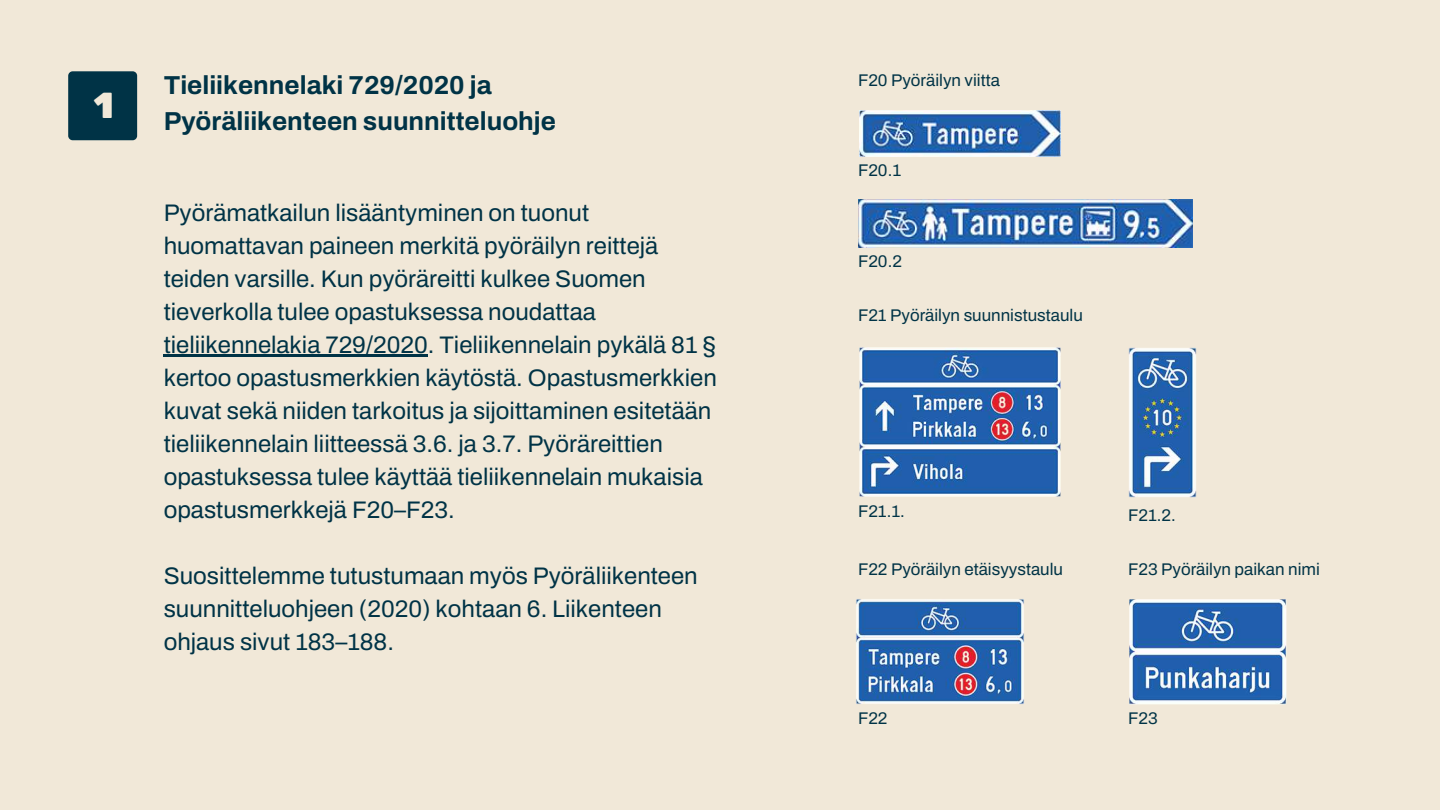
<style>
.page{position:relative;width:1440px;height:810px;background:#f1e8d8}
.page>*{position:absolute;margin:0;border:0;box-sizing:border-box;transform-origin:0 0}
.t1{font:900 36px "Rubik";color:#f1e8d8}
.t2{font:700 26px/36px "Archivo";color:#003346}
.t3{font:24px/33px "Archivo";color:#003346}
.t4{font:16.9px "Archivo";color:#003346}
</style>
<div class="page">
<div style="left:68px;top:71px;width:69px;height:69px;background:#003346;border-radius:4px"></div>
<img style="left:858px;top:199px;width:335px;height:49px">
<img style="left:859px;top:110px;width:202px;height:47px">
<img style="left:859px;top:347px;width:202px;height:150px">
<img style="left:1128px;top:347px;width:68px;height:150px">
<img style="left:856px;top:599px;width:168px;height:105px">
<img style="left:1129px;top:599px;width:157px;height:106px">
<hr style="left:164px;top:354px;width:264px;height:2px;background:#003346">
<h1 class="t1" style="left:94px;top:84px;width:22px">1</h1>
<p class="t2" style="left:164px;top:68px;width:394px">Tieliikennelaki 729/2020 ja<br>Pyöräliikenteen suunnitteluohje</p>
<p class="t3" style="left:164px;top:196px;width:555px">Pyörämatkailun lisääntyminen on tuonut huomattavan paineen merkitä pyöräilyn reittejä teiden varsille. Kun pyöräreitti kulkee Suomen tieverkolla tulee opastuksessa noudattaa tieliikennelakia 729/2020. Tieliikennelain pykälä 81 § kertoo opastusmerkkien käytöstä. Opastusmerkkien kuvat sekä niiden tarkoitus ja sijoittaminen esitetään tieliikennelain liitteessä 3.6. ja 3.7. Pyöräreittien opastuksessa tulee käyttää tieliikennelain mukaisia opastusmerkkejä F20–F23.</p>
<p class="t3" style="left:164px;top:559px;width:536px">Suosittelemme tutustumaan myös Pyöräliikenteen suunnitteluohjeen (2020) kohtaan 6. Liikenteen ohjaus sivut 183–188.</p>
<p class="t4" style="left:858px;top:71px;width:143px">F20 Pyöräilyn viitta</p>
<p class="t4" style="left:858px;top:162px;width:45px">F20.1</p>
<p class="t4" style="left:858px;top:252px;width:45px">F20.2</p>
<p class="t4" style="left:858px;top:306px;width:226px">F21 Pyöräilyn suunnistustaulu</p>
<p class="t4" style="left:858px;top:502px;width:48px">F21.1.</p>
<p class="t4" style="left:1128px;top:506px;width:49px">F21.2.</p>
<p class="t4" style="left:858px;top:560px;width:206px">F22 Pyöräilyn etäisyystaulu</p>
<p class="t4" style="left:1128px;top:560px;width:193px">F23 Pyöräilyn paikan nimi</p>
<p class="t4" style="left:858px;top:709px;width:31px">F22</p>
<p class="t4" style="left:1128px;top:709px;width:31px">F23</p>
</div>
